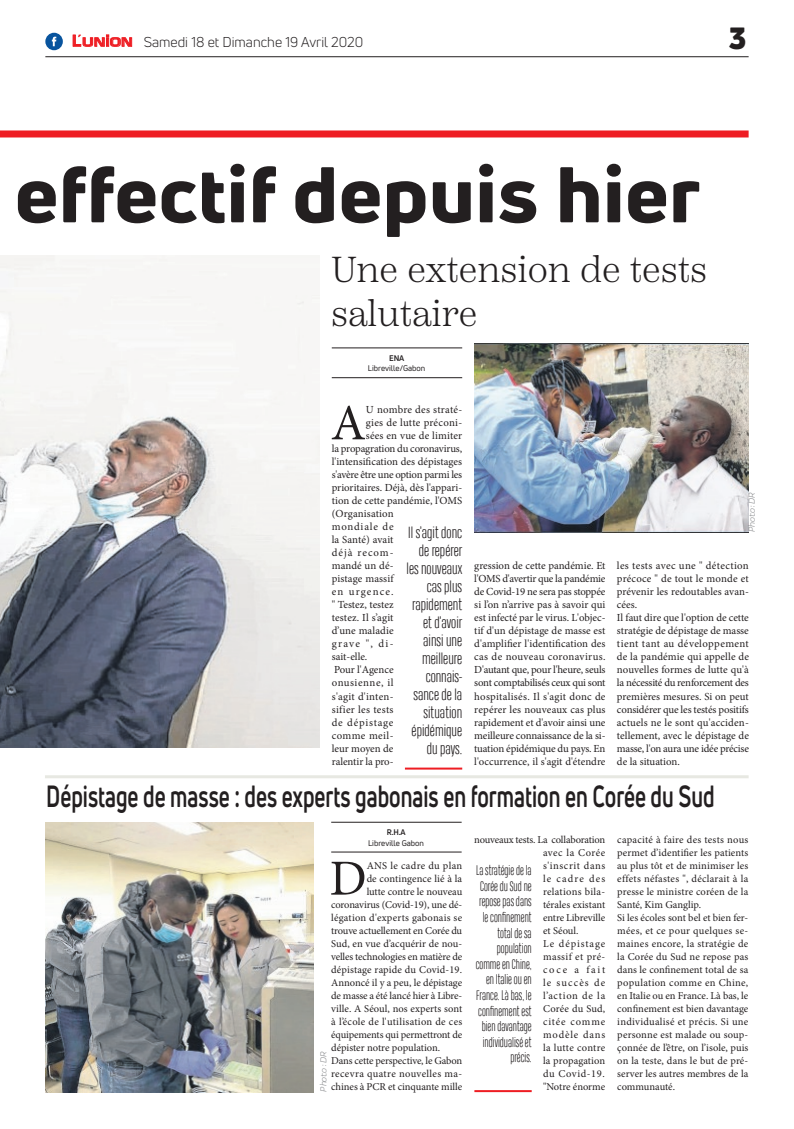
<style>
.page{position:relative;width:794px;height:1129px;background:#fff}
.page>*{position:absolute;margin:0;border:0;box-sizing:border-box;transform-origin:0 0}
.t1{font:800 77px "Uni Neue";color:#231f20;scale:1.08 1}
.t2{font:50.8px "Minion Pro";color:#231f20}
.t3{font:50.5px "Minion Pro";color:#231f20}
.t4{font:300 36px/43.2px "Scotch Text";color:#231f20}
.t5{font:700 30px "Uni Neue";color:#231f20;scale:.7 1}
.t6{font:900 30px "Uni Neue";color:#231f20}
.t7{font:300 15px/18px "Heading Compressed Pro";color:#231f20;text-align:right}
.t8{font:14px "Uni Neue";color:#231f20}
.t9{font:300 13px/15.6px "Heading Compressed Pro";color:#231f20;text-align:right;scale:.87 1}
.t10{font:10.8px/13px "Minion Pro";color:#231f20;text-align:justify}
.t11{font:10.8px "Minion Pro";letter-spacing:-.02em;color:#231f20}
.t12{font:10.8px "Minion Pro";letter-spacing:.02em;color:#231f20}
.t13{font:10.8px "Minion Pro";letter-spacing:.03em;color:#231f20}
.t14{font:10.8px "Minion Pro";letter-spacing:.05em;color:#231f20}
.t15{font:10.8px "Minion Pro";letter-spacing:.065em;color:#231f20}
.t16{font:10.8px "Minion Pro";letter-spacing:.07em;color:#231f20}
.t17{font:10.8px "Minion Pro";letter-spacing:.09em;color:#231f20}
.t18{font:10.8px "Minion Pro";letter-spacing:.105em;color:#231f20}
.t19{font:10.8px "Minion Pro";letter-spacing:.035em;color:#231f20}
.t20{font:10.5px/13px "Minion Pro";letter-spacing:.005em;color:#231f20}
.t21{font:10.5px/13px "Minion Pro";letter-spacing:.025em;color:#231f20}
.t22{font:10.5px "Minion Pro";letter-spacing:-.015em;color:#231f20}
.t23{font:10.5px "Minion Pro";letter-spacing:.03em;color:#231f20}
.t24{font:italic 9px "Praktika";color:#818386}
.t25{font:8px "Uni Neue";color:#231f20}
.t26{font:700 8px "Uni Neue";color:#231f20}
.s1{font-family:"Eurostile";font-weight:600;font-size:15px;color:#ee1d23}
.s2{font-family:"Eurostile";font-weight:600;font-size:11.4px;color:#ee1d23}
</style>
<div class="page">
<hr style="left:45px;top:56px;width:703px;height:1px;background:#231f20">
<div style="left:0;top:130px;width:748px;height:7px;background:#ee1d23"></div>
<img style="left:0;top:255px;width:320px;height:492px">
<img style="left:45px;top:822px;width:269px;height:269px">
<img style="left:474px;top:343px;width:274px;height:189px">
<svg style="left:72px;top:34px;width:60px;height:13px"></svg>
<div style="left:45px;top:33px;width:18px;height:17px;background:#08549e;border-radius:50%"></div>
<svg style="left:52px;top:37px;width:4px;height:9px"></svg>
<hr style="left:45px;top:775px;width:703px;height:3px;background:#e7e8e2">
<hr style="left:332px;top:377px;width:130px;height:1px;background:#231f20">
<hr style="left:332px;top:347px;width:130px;height:1px;background:#231f20">
<hr style="left:405px;top:767px;width:57px;height:2px;background:#ee1d23">
<hr style="left:331px;top:851px;width:130px;height:1px;background:#231f20">
<hr style="left:331px;top:821px;width:130px;height:1px;background:#231f20">
<hr style="left:474px;top:1089px;width:58px;height:2px;background:#ee1d23">
<p class="t8" style="left:72px;top:33px;width:293px"><span class="s1">L</span><span class="s2">UNION</span> Samedi 18 et Dimanche 19 Avril 2020</p>
<h3 class="t6" style="left:729px;top:17px;width:19px">3</h3>
<h1 class="t1" style="left:15px;top:142px;width:636px">effectif depuis hier</h1>
<h3 class="t4" style="left:331px;top:248px;width:377px">Une extension de tests salutaire</h3>
<p class="t26" style="left:389px;top:353px;width:17px">ENA</p>
<p class="t25" style="left:368px;top:363px;width:59px">Libreville/Gabon</p>
<h2 class="t2" style="left:331px;top:389px;width:37px">A</h2>
<p class="t12" style="left:366px;top:402px;width:98px">U nombre des straté-</p>
<p class="t12" style="left:366px;top:415px;width:98px">gies de lutte préconi-</p>
<p class="t10" style="left:366px;top:429px;width:98px">sées en vue de limiter</p>
<p class="t11" style="left:332px;top:441px;width:132px">la propagration du coronavirus,</p>
<p class="t10" style="left:332px;top:455px;width:132px">l'intensification des dépistages</p>
<p class="t11" style="left:332px;top:467px;width:132px">s'avère être une option parmi les</p>
<p class="t10" style="left:332px;top:481px;width:132px">prioritaires. Déjà, dès l'appari-</p>
<p class="t10" style="left:332px;top:494px;width:132px">tion de cette pandémie, l'OMS</p>
<p class="t10" style="left:332px;top:507px;width:63px">(Organisation</p>
<p class="t16" style="left:332px;top:519px;width:63px">mondiale de</p>
<p class="t10" style="left:332px;top:533px;width:63px">la Santé) avait</p>
<p class="t17" style="left:332px;top:545px;width:63px">déjà recom-</p>
<p class="t10" style="left:332px;top:559px;width:63px">mandé un dé-</p>
<p class="t10" style="left:332px;top:572px;width:63px">pistage massif</p>
<p class="t18" style="left:332px;top:584px;width:63px">en urgence.</p>
<p class="t10" style="left:332px;top:598px;width:63px">" Testez, testez</p>
<p class="t10" style="left:332px;top:611px;width:63px">testez. Il s’agit</p>
<p class="t10" style="left:332px;top:624px;width:63px">d’une maladie</p>
<p class="t10" style="left:332px;top:637px;width:63px">grave ", di-</p>
<p class="t10" style="left:332px;top:650px;width:37px">sait-elle.</p>
<p class="t10" style="left:334px;top:663px;width:61px">Pour l'Agence</p>
<p class="t14" style="left:332px;top:675px;width:63px">onusienne, il</p>
<p class="t12" style="left:332px;top:688px;width:63px">s'agit d'inten-</p>
<p class="t13" style="left:332px;top:701px;width:63px">sifier les tests</p>
<p class="t15" style="left:332px;top:714px;width:63px">de dépistage</p>
<p class="t19" style="left:332px;top:727px;width:63px">comme meil-</p>
<p class="t10" style="left:332px;top:741px;width:63px">leur moyen de</p>
<p class="t10" style="left:332px;top:754px;width:63px">ralentir la pro-</p>
<p class="t24" style="left:745px;top:532px;width:41px;rotate:-90deg">Photo : DR</p>
<h3 class="t7" style="left:406px;top:525px;width:57px">Il s’agit donc de repérer les nouveaux cas plus rapidement et d’avoir ainsi une meilleure connais&shy;sance de la situation épidémique du pays.</h3>
<h3 class="t5" style="left:46px;top:776px;width:956px">Dépistage de masse : des experts gabonais en formation en Corée du Sud</h3>
<p class="t10" style="left:474px;top:559px;width:133px">gression de cette pandémie. Et l'OMS d'avertir que la pandémie de Covid-19 ne sera pas stoppée si l’on n’arrive pas à savoir qui est infecté par le virus. L'objec&shy;tif d'un dépistage de masse est d'amplifier l'identification des cas de nouveau coronavirus.<br>D'autant que, pour l'heure, seuls sont comptabilisés ceux qui sont hospitalisés. Il s'agit donc de repérer les nouveaux cas plus rapidement et d'avoir ainsi une meilleure connaissance de la si&shy;tuation épidémique du pays. En l'occurrence, il s'agit d'étendre</p>
<p class="t10" style="left:617px;top:559px;width:133px;text-align:left">les tests avec une " détection précoce " de tout le monde et prévenir les redoutables avan&shy;cées.<br>Il faut dire que l'option de cette stratégie de dépistage de masse tient tant au développement de la pandémie qui appelle de nouvelles formes de lutte qu'à la nécessité du renforcement des premières mesures. Si on peut considérer que les testés positifs actuels ne le sont qu'acciden&shy;tellement, avec le dépistage de masse, l'on aura une idée précise de la situation.</p>
<p class="t26" style="left:387px;top:827px;width:20px">R.H.A</p>
<p class="t25" style="left:368px;top:837px;width:57px">Libreville Gabon</p>
<h3 class="t3" style="left:329px;top:844px;width:39px">D</h3>
<p class="t23" style="left:367px;top:858px;width:97px">ANS le cadre du plan</p>
<p class="t20" style="left:367px;top:871px;width:97px">de contingence lié à la</p>
<p class="t20" style="left:367px;top:884px;width:97px">lutte contre le nouveau</p>
<p class="t20" style="left:331px;top:897px;width:132px">coronavirus (Covid-19), une dé-</p>
<p class="t20" style="left:331px;top:910px;width:132px">légation d'experts gabonais se</p>
<p class="t22" style="left:331px;top:923px;width:132px">trouve actuellement en Corée du</p>
<p class="t20" style="left:331px;top:936px;width:132px">Sud, en vue d’acquérir de nou-</p>
<p class="t22" style="left:331px;top:949px;width:133px">velles technologies en matière de</p>
<p class="t20" style="left:331px;top:962px;width:132px">dépistage rapide du Covid-19.</p>
<p class="t20" style="left:331px;top:975px;width:132px">Annoncé il y a peu, le dépistage</p>
<p class="t22" style="left:331px;top:988px;width:132px">de masse a été lancé hier à Libre-</p>
<p class="t20" style="left:331px;top:1001px;width:133px">ville. A Séoul, nos experts sont</p>
<p class="t21" style="left:331px;top:1014px;width:133px">à l’école de l'utilisation de ces</p>
<p class="t22" style="left:331px;top:1027px;width:132px">équipements qui permettront de</p>
<p class="t20" style="left:331px;top:1040px;width:111px">dépister notre population.</p>
<p class="t22" style="left:331px;top:1053px;width:132px">Dans cette perspective, le Gabon</p>
<p class="t23" style="left:331px;top:1066px;width:132px">recevra quatre nouvelles ma-</p>
<p class="t20" style="left:331px;top:1079px;width:133px">chines à PCR et cinquante mille</p>
<p class="t24" style="left:317px;top:1091px;width:41px;rotate:-90deg">Photo : DR</p>
<p class="t21" style="left:543px;top:832px;width:64px;text-indent:-69px">nouveaux tests. La collaboration avec la Corée s'inscrit dans le cadre des relations bila&shy;térales existant entre Libreville et Séoul.<br>Le dépistage massif et pré&shy;coce a fait le succès de l’action de la<br>Corée du Sud, citée comme modèle dans la lutte contre la propagation du Covid-19. "Notre énorme</p>
<p class="t20" style="left:617px;top:832px;width:133px">capacité à faire des tests nous permet d’identifier les patients au plus tôt et de minimiser les effets néfastes ", déclarait à la presse le ministre coréen de la<br>Santé, Kim Ganglip.<br>Si les écoles sont bel et bien fer&shy;mées, et ce pour quelques se&shy;maines encore, la stratégie de la Corée du Sud ne repose pas dans le confinement total de sa population comme en Chine, en Italie ou en France. Là bas, le confinement est bien davantage individualisé et précis. Si une personne est malade ou soup&shy;çonnée de l’être, on l’isole, puis on la teste, dans le but de pré&shy;server les autres membres de la communauté.</p>
<p class="t9" style="left:476px;top:863px;width:66px">La stratégie de la<br>Corée du Sud ne repose pas dans le confinement total de sa population comme en Chine, en Italie ou en<br>France. Là bas, le confinement est bien davantage individualisé et précis.</p>
</div>
